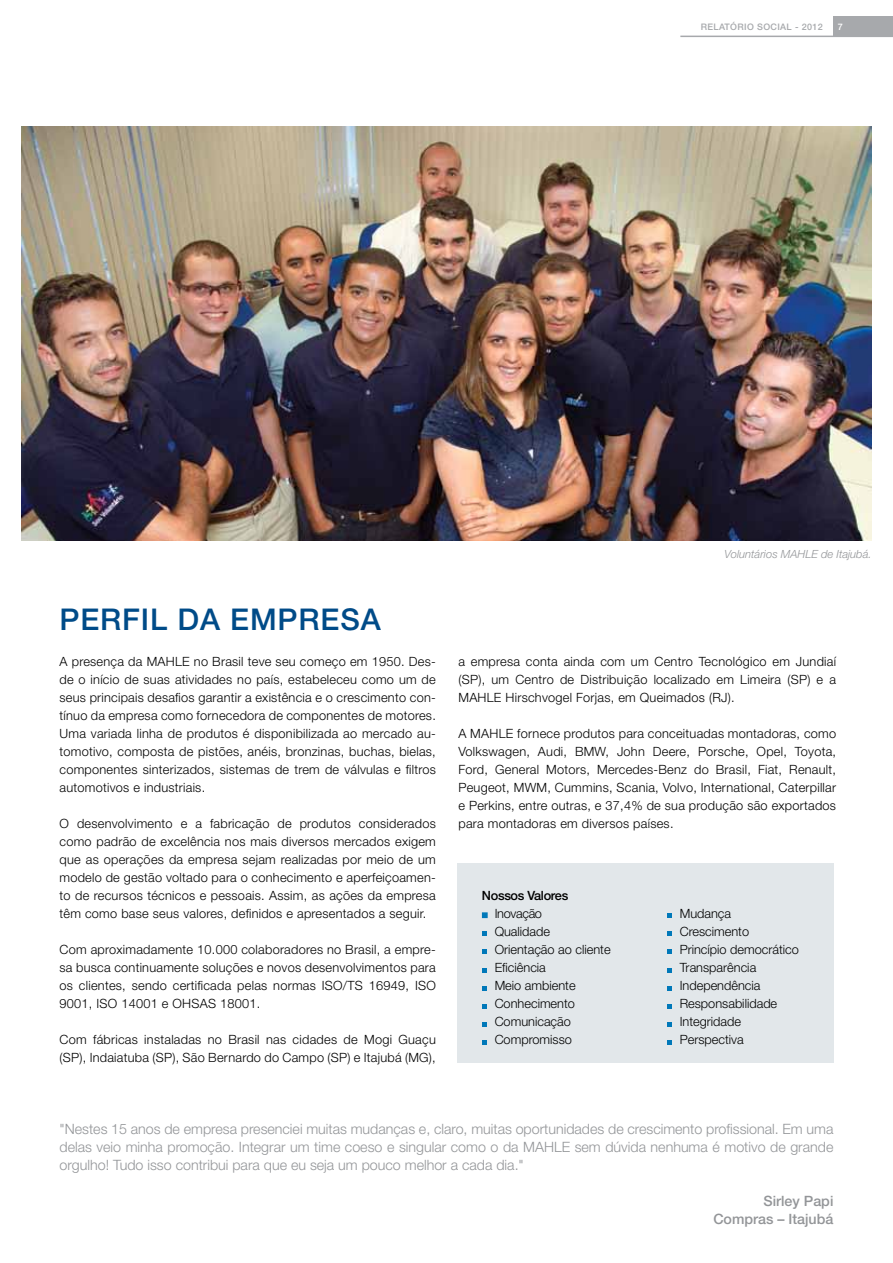
<style>
.page{position:relative;width:893px;height:1263px;background:#fff}
.page>*{position:absolute;margin:0;border:0;box-sizing:border-box;transform-origin:0 0}
.t1{font:500 30px "Helvetica Neue LT";letter-spacing:.03em;color:#004b88}
.t2{font:300 14.25px/18px "Helvetica Neue LT";color:#939598}
.t3{font:500 14.25px/18px "Helvetica Neue LT";color:#939598;text-align:right}
.t4{font:300 12.75px/18px "Helvetica Neue LT";letter-spacing:.02em;color:#000;text-align:justify}
.t5{font:300 12.75px "Helvetica Neue LT";color:#000}
.t6{font:500 12.75px "Helvetica Neue LT";color:#000}
.t7{font:italic 300 11.25px "Helvetica Neue LT Std";color:#939598}
.t8{font:500 9px "Helvetica Neue LT";letter-spacing:.04em;color:#a7a9ac}
.t9{font:500 9px "Helvetica Neue LT";color:#fff}
</style>
<div class="page">
<div style="left:833px;top:16px;width:60px;height:20px;background:#a7a9ac"></div>
<hr style="left:680px;top:36px;width:213px;height:1px;background:#a7a9ac">
<div style="left:457px;top:863px;width:376px;height:199px;background:#e2e7ea"></div>
<svg style="left:482px;top:912px;width:6px;height:6px"></svg>
<svg style="left:482px;top:932px;width:4px;height:4px"></svg>
<svg style="left:482px;top:950px;width:4px;height:4px"></svg>
<svg style="left:482px;top:968px;width:4px;height:4px"></svg>
<svg style="left:482px;top:986px;width:4px;height:4px"></svg>
<svg style="left:482px;top:1004px;width:4px;height:4px"></svg>
<svg style="left:482px;top:1022px;width:4px;height:4px"></svg>
<svg style="left:482px;top:1040px;width:4px;height:4px"></svg>
<svg style="left:667px;top:914px;width:4px;height:4px"></svg>
<svg style="left:667px;top:932px;width:4px;height:4px"></svg>
<svg style="left:667px;top:950px;width:4px;height:4px"></svg>
<svg style="left:667px;top:968px;width:4px;height:4px"></svg>
<svg style="left:667px;top:986px;width:4px;height:4px"></svg>
<svg style="left:667px;top:1004px;width:4px;height:4px"></svg>
<svg style="left:667px;top:1022px;width:4px;height:4px"></svg>
<svg style="left:667px;top:1040px;width:4px;height:4px"></svg>
<img style="left:21px;top:126px;width:851px;height:414px">
<p class="t8" style="left:701px;top:21px;width:123px">Relatório Social - 2012</p>
<p class="t9" style="left:838px;top:21px;width:7px">7</p>
<h1 class="t1" style="left:60px;top:601px;width:323px">perfil da empresa</h1>
<p class="t4" style="left:60px;top:652px;width:97px">A presença da MAHLE</p>
<p class="t4" style="left:60px;top:652px;width:378px;text-indent:134px">no Brasil teve seu começo em 1950. Des&shy;de o início de suas atividades no país, estabeleceu como um de seus principais desafios garantir a existência e o crescimento con&shy;tínuo da empresa como fornecedora de componentes de motores.<br>Uma variada linha de produtos é disponibilizada ao mercado au&shy;tomotivo, composta de pistões, anéis, bronzinas, buchas, bielas, componentes sinterizados, sistemas de trem de válvulas e filtros automotivos e industriais.</p>
<p class="t4" style="left:60px;top:814px;width:378px">O desenvolvimento e a fabricação de produtos considerados como padrão de excelência nos mais diversos mercados exigem que as operações da empresa sejam realizadas por meio de um modelo de gestão voltado para o conhecimento e aperfeiçoamen&shy;to de recursos técnicos e pessoais. Assim, as ações da empresa têm como base seus valores, definidos e apresentados a seguir.</p>
<p class="t4" style="left:60px;top:940px;width:378px;text-align:left">Com aproximadamente 10.000 colaboradores no Brasil, a empre&shy;sa busca continuamente soluções e novos desenvolvimentos para os clientes, sendo certificada pelas normas ISO/TS 16949, ISO 9001, ISO</p>
<p class="t4" style="left:121px;top:994px;width:61px">14001 e OHSAS</p>
<p class="t4" style="left:220px;top:994px;width:42px">18001.</p>
<p class="t4" style="left:60px;top:1030px;width:378px">Com fábricas instaladas no Brasil nas cidades de Mogi Guaçu (SP), Indaiatuba (SP), São Bernardo do Campo (SP) e Itajubá (MG),</p>
<p class="t7" style="left:725px;top:547px;width:149px">Voluntários MAHLE de Itajubá.</p>
<p class="t4" style="left:458px;top:652px;width:379px">a empresa conta ainda com um Centro Tecnológico em Jundiaí (SP), um Centro de Distribuição localizado em Limeira (SP) e a MAHLE</p>
<p class="t4" style="left:506px;top:688px;width:231px">Hirschvogel Forjas, em Queimados (RJ).</p>
<p class="t4" style="left:458px;top:724px;width:22px">A MAHLE</p>
<p class="t4" style="left:458px;top:724px;width:379px;text-indent:59px">fornece produtos para conceituadas montadoras, como Volkswagen, Audi, BMW, John Deere, Porsche, Opel, Toyota, Ford, General Motors, Mercedes-Benz do Brasil, Fiat, Renault, Peugeot, MWM, Cummins, Scania, Volvo, International, Caterpillar e Perkins, entre outras, e 37,4% de sua produção são exportados para montadoras em diversos países.</p>
<p class="t6" style="left:482px;top:888px;width:88px">Nossos Valores</p>
<p class="t4" style="left:487px;top:904px;width:56px">I novação</p>
<p class="t4" style="left:495px;top:922px;width:57px">Qualidade</p>
<p class="t5" style="left:486px;top:942px;width:126px">Orientação ao cliente</p>
<p class="t4" style="left:486px;top:958px;width:61px">Eficiência</p>
<p class="t4" style="left:486px;top:976px;width:91px">Meio ambiente</p>
<p class="t4" style="left:486px;top:994px;width:90px">Conhecimento</p>
<p class="t4" style="left:486px;top:1012px;width:86px">Comunicação</p>
<p class="t4" style="left:486px;top:1030px;width:87px">Compromisso</p>
<p class="t4" style="left:671px;top:904px;width:61px">M udança</p>
<p class="t4" style="left:671px;top:922px;width:79px">Crescimento</p>
<p class="t5" style="left:671px;top:942px;width:129px">Princípio democrático</p>
<p class="t4" style="left:680px;top:958px;width:78px">Transparência</p>
<p class="t4" style="left:671px;top:976px;width:91px">I ndependência</p>
<p class="t4" style="left:671px;top:994px;width:108px">Responsabilidade</p>
<p class="t4" style="left:671px;top:1012px;width:71px">I ntegridade</p>
<p class="t4" style="left:671px;top:1030px;width:74px">Perspectiva</p>
<p class="t2" style="left:60px;top:1120px;width:775px">"Nestes 15 anos de empresa presenciei muitas mudanças e, claro, muitas oportunidades de crescimento profissional. Em uma delas veio minha promoção. Integrar um time coeso e singular como o da MAHLE</p>
<p class="t2" style="left:575px;top:1138px;width:260px">sem dúvida nenhuma é motivo de grande</p>
<p class="t2" style="left:60px;top:1156px;width:466px">orgulho! Tudo isso contribui para que eu seja um pouco melhor a cada dia."</p>
<p class="t3" style="left:713px;top:1192px;width:122px">Sirley Papi<br>Compras – Itajubá</p>
</div>
